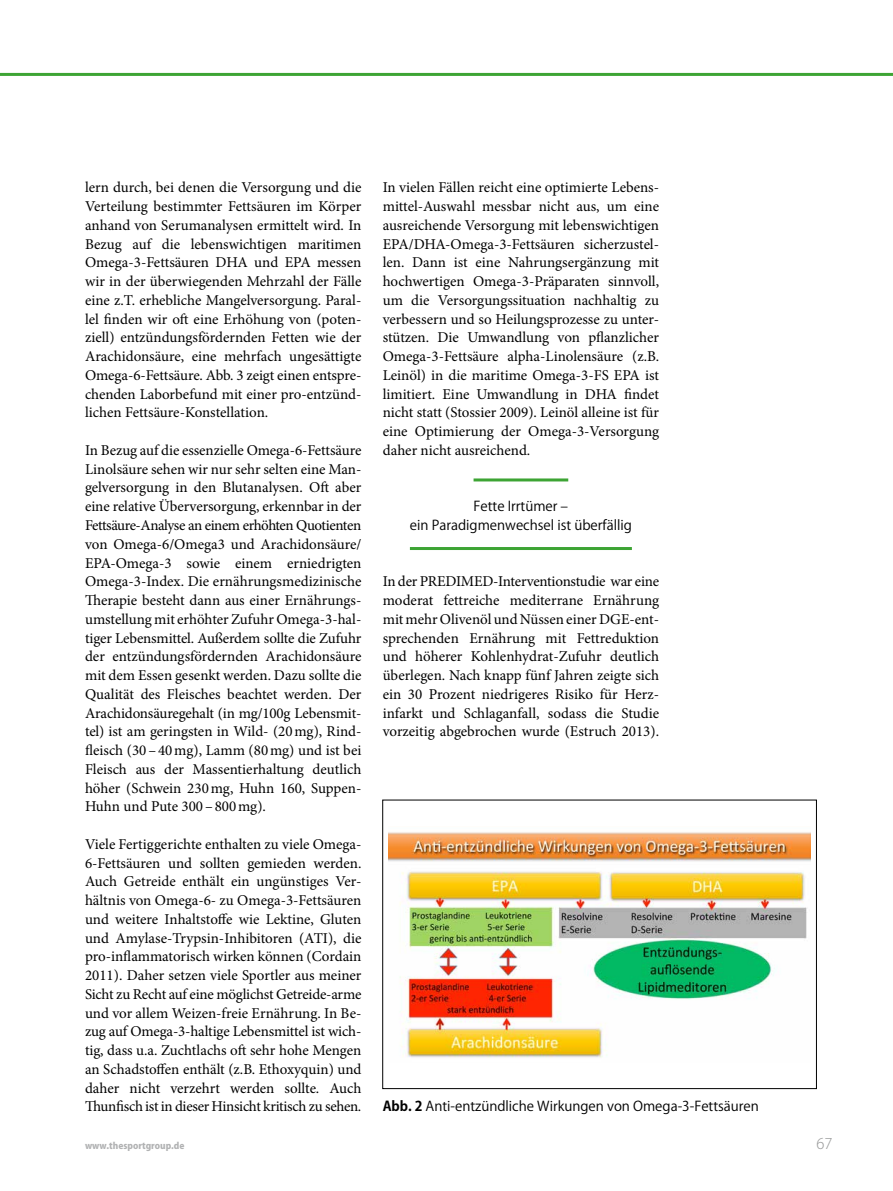
<style>
.page{position:relative;width:893px;height:1191px;background:#fff}
.page>*{position:absolute;margin:0;border:0;box-sizing:border-box;transform-origin:0 0}
.t1{font:15px/18.8px "Minion Pro";letter-spacing:-.005em;color:#000;text-align:justify}
.t2{font:300 14.7px "Koz Go Pro";color:#9c9d9d}
.t3{font:13.5px/18.8px "Koz Go Pro";color:#000;text-align:center}
.t4{font:800 9px "Koz Go Pro";color:#b1b2b3}
.s1{font-weight:700}
</style>
<div class="page">
<hr style="left:0;top:73px;width:893px;height:3px;background:#3da434">
<img style="left:389px;top:832px;width:421px;height:226px">
<div style="left:382px;top:799px;width:435px;height:290px;border:1px solid #000"></div>
<hr style="left:474px;top:478px;width:94px;height:3px;background:#3da434">
<hr style="left:410px;top:547px;width:222px;height:3px;background:#3da434">
<p class="t1" style="left:85px;top:178px;width:278px">lern durch, bei denen die Versorgung und die Verteilung bestimmter Fettsäuren im Körper anhand von Serumanalysen ermittelt wird. In Bezug auf die lebenswichtigen maritimen Omega-3-Fettsäuren DHA und EPA messen wir in der überwiegenden Mehrzahl der Fälle eine z.T. erhebliche Mangelversorgung. Paral&shy;lel finden wir oft eine Erhöhung von (poten&shy;ziell) entzündungsfördernden Fetten wie der Arachidonsäure, eine mehrfach ungesättigte Omega-6-Fettsäure. Abb. 3 zeigt einen entspre&shy;chenden Laborbefund mit einer pro-entzünd&shy;lichen Fettsäure-Konstellation.</p>
<p class="t1" style="left:85px;top:441px;width:278px">In Bezug auf die essenzielle Omega-6-Fettsäure Linolsäure sehen wir nur sehr selten eine Man&shy;gelversorgung in den Blutanalysen. Oft aber eine relative Überversorgung, erkennbar in der Fettsäure-Analyse an einem erhöhten Quotienten von Omega-6/Omega3 und Arachidonsäure/ EPA-Omega-3 sowie einem erniedrigten Omega-3-Index. Die ernährungsmedizinische Therapie besteht dann aus einer Ernährungs&shy;umstellung mit erhöhter Zufuhr Omega-3-hal&shy;tiger Lebensmittel. Außerdem sollte die Zufuhr der entzündungsfördernden Arachidonsäure mit dem Essen gesenkt werden. Dazu sollte die Qualität des Fleisches beachtet werden. Der Arachidonsäuregehalt (in mg/100g Lebensmit&shy;tel) ist am geringsten in Wild- (20mg), Rind&shy;fleisch (30–40mg), Lamm (80mg) und ist bei Fleisch aus der Massentierhaltung deutlich höher (Schwein 230mg, Huhn 160, Suppen-Huhn und Pute 300–800mg).</p>
<p class="t1" style="left:85px;top:834px;width:278px">Viele Fertiggerichte enthalten zu viele Omega-6-Fettsäuren und sollten gemieden werden.<br>Auch Getreide enthält ein ungünstiges Ver&shy;hältnis von Omega-6- zu Omega-3-Fettsäuren und weitere Inhaltstoffe wie Lektine, Gluten und Amylase-Trypsin-Inhibitoren (ATI), die pro-inflammatorisch wirken können (Cordain 2011). Daher setzen viele Sportler aus meiner Sicht zu Recht auf eine möglichst Getreide-arme und vor allem Weizen-freie Ernährung. In Be&shy;zug auf Omega-3-haltige Lebensmittel ist wich&shy;tig, dass u.a. Zuchtlachs oft sehr hohe Mengen an Schadstoffen enthält (z.B. Ethoxyquin) und daher nicht verzehrt werden sollte. Auch Thunfisch ist in dieser Hinsicht kritisch zu sehen.</p>
<p class="t4" style="left:85px;top:1139px;width:101px">www.thesportgroup.de</p>
<p class="t1" style="left:383px;top:178px;width:278px">In vielen Fällen reicht eine optimierte Lebens&shy;mittel-Auswahl messbar nicht aus, um eine ausreichende Versorgung mit lebenswichtigen EPA/DHA-Omega-3-Fettsäuren sicherzustel&shy;len. Dann ist eine Nahrungsergänzung mit hochwertigen Omega-3-Präparaten sinnvoll, um die Versorgungssituation nachhaltig zu verbessern und so Heilungsprozesse zu unter&shy;stützen. Die Umwandlung von pflanzlicher Omega-3-Fettsäure alpha-Linolensäure (z.B.<br>Leinöl) in die maritime Omega-3-FS EPA ist limitiert. Eine Umwandlung in DHA findet nicht statt (Stossier 2009). Leinöl alleine ist für eine Optimierung der Omega-3-Versorgung daher nicht ausreichend.</p>
<p class="t3" style="left:410px;top:497px;width:223px">Fette Irrtümer –<br>ein Paradigmenwechsel ist überfällig</p>
<p class="t1" style="left:383px;top:572px;width:278px">In der PREDIMED-Interventionstudie war eine moderat fettreiche mediterrane Ernährung mit mehr Olivenöl und Nüssen einer DGE-ent&shy;sprechenden Ernährung mit Fettreduktion und höherer Kohlenhydrat-Zufuhr deutlich überlegen. Nach knapp fünf Jahren zeigte sich ein 30 Prozent niedrigeres Risiko für Herz&shy;infarkt und Schlaganfall, sodass die Studie vorzeitig abgebrochen wurde (Estruch 2013).</p>
<p class="t3" style="left:383px;top:1097px;width:378px"><span class="s1">Abb. 2</span> Anti-entzündliche Wirkungen von Omega-3-Fettsäuren</p>
<p class="t2" style="left:816px;top:1133px;width:18px">67</p>
</div>
